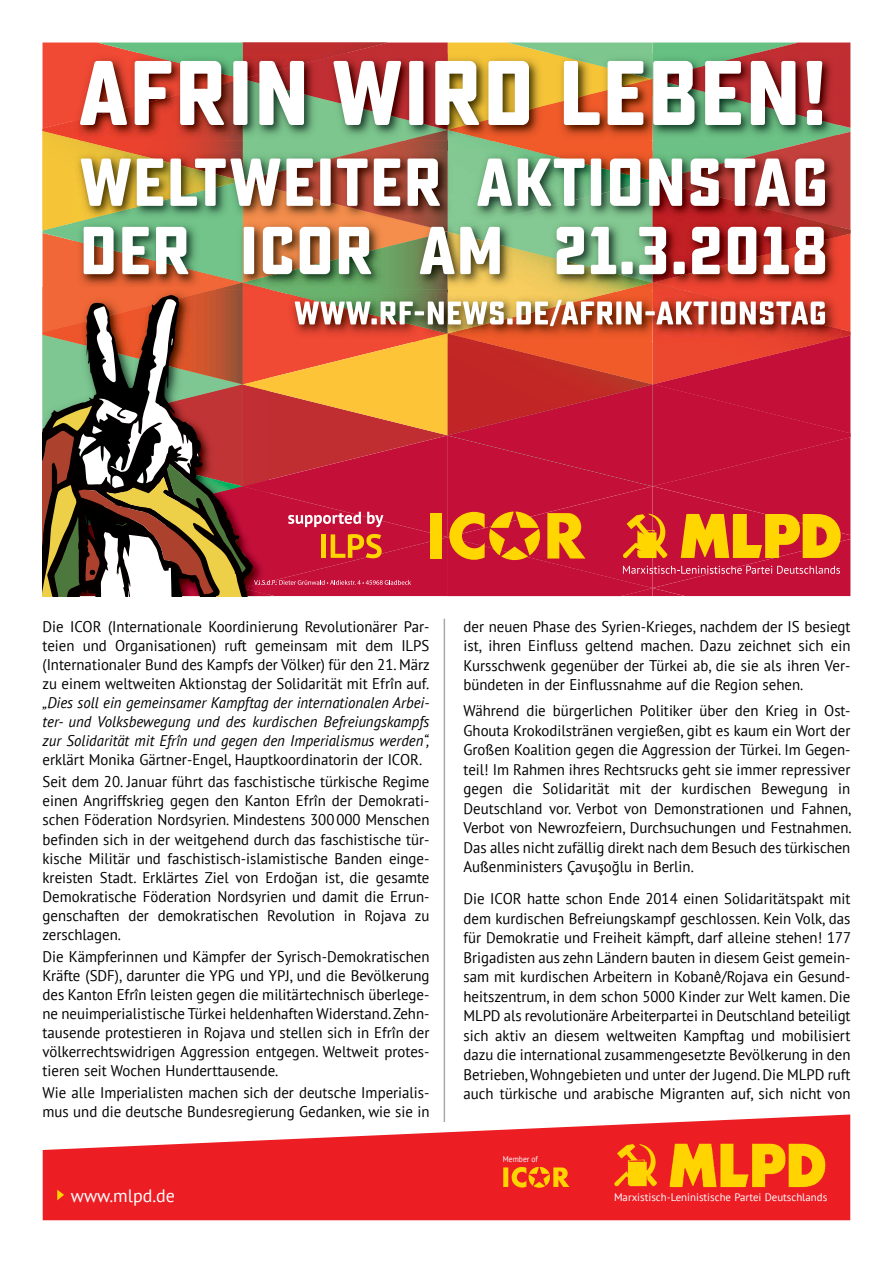
<style>
.page{position:relative;width:893px;height:1263px;background:#fff}
.page>*{position:absolute;margin:0;border:0;box-sizing:border-box;transform-origin:0 0}
.t1{font:18px "PT Sans";color:#fff}
.t2{font:15.45px/19.5px "PT Sans";color:#000;text-align:justify;scale:.96 1}
.t3{font:italic 15.45px/19px "PT Sans";color:#000;text-align:justify;scale:.96 1}
.t4{font:10.95px "PT Sans";color:#fff}
.t5{font:8.4px "PT Sans";color:#fff;scale:.91 1}
</style>
<div class="page">
<svg style="left:43px;top:1114px;width:807px;height:106px;fill:#ed1d24"></svg>
<svg style="left:57px;top:1189px;width:7px;height:11px"></svg>
<img style="left:614px;top:1145px;width:45px;height:50px">
<img style="left:667px;top:1138px;width:162px;height:55px">
<img style="left:502px;top:1167px;width:70px;height:22px">
<hr style="left:444px;top:619px;width:1px;height:503px;background:#a7a9ac">
<img style="left:43px;top:43px;width:807px;height:553px">
<p class="t2" style="left:43px;top:616px;width:405px;line-height:19px;text-align:left">Die ICOR (Internationale Koordinierung Revolutionärer Par&shy;teien und Organisationen) ruft gemeinsam mit dem ILPS (Internationaler Bund des Kampfs der Völker) für den 21. März zu einem weltweiten Aktionstag der Solidarität mit Efrîn auf.</p>
<p class="t3" style="left:43px;top:693px;width:405px">„Dies soll ein gemeinsamer Kampftag der internationalen Arbei&shy;ter- und Volksbewegung und des kurdischen Befreiungskampfs zur Solidarität mit Efrîn und gegen den Imperialismus werden“,</p>
<p class="t2" style="left:43px;top:748px;width:405px;line-height:22.2px">erklärt Monika Gärtner-Engel, Hauptkoordinatorin der ICOR.<br>Seit dem 20. Januar führt das faschistische türkische Regime</p>
<p class="t2" style="left:43px;top:791px;width:405px;line-height:19px">einen Angriffskrieg gegen den Kanton Efrîn der Demokrati&shy;schen Föderation Nordsyrien. Mindestens 300000 Menschen befinden sich in der weitgehend durch das faschistische tür&shy;kische Militär und faschistisch-islamistische Banden einge&shy;kreisten Stadt. Erklärtes Ziel von Erdoğan ist, die gesamte Demokratische Föderation Nordsyrien und damit die Errun&shy;genschaften der demokratischen Revolution in Rojava zu zerschlagen.</p>
<p class="t2" style="left:43px;top:947px;width:405px;line-height:19px">Die Kämpferinnen und Kämpfer der Syrisch-Demokratischen Kräfte (SDF), darunter die YPG und YPJ, und die Bevölkerung des Kanton Efrîn leisten gegen die militärtechnisch überlege&shy;ne neuimperialistische Türkei heldenhaften Widerstand. Zehn&shy;tausende protestieren in Rojava und stellen sich in Efrîn der völkerrechtswidrigen Aggression entgegen. Weltweit protes&shy;tieren seit Wochen Hunderttausende.</p>
<p class="t2" style="left:43px;top:1083px;width:405px;line-height:19px">Wie alle Imperialisten machen sich der deutsche Imperialis&shy;mus und die deutsche Bundesregierung Gedanken, wie sie in</p>
<p class="t2" style="left:463px;top:616px;width:405px">der neuen Phase des Syrien-Krieges, nachdem der IS besiegt ist, ihren Einfluss geltend machen. Dazu zeichnet sich ein Kursschwenk gegenüber der Türkei ab, die sie als ihren Ver&shy;bündeten in der Einflussnahme auf die Region sehen.</p>
<p class="t2" style="left:463px;top:701px;width:406px">Während die bürgerlichen Politiker über den Krieg in Ost-Ghouta Krokodilstränen vergießen, gibt es kaum ein Wort der Großen Koalition gegen die Aggression der Türkei. Im Gegen&shy;teil! Im Rahmen ihres Rechtsrucks geht sie immer repressiver gegen die Solidarität mit der kurdischen Bewegung in Deutschland vor. Verbot von Demonstrationen und Fahnen, Verbot von Newrozfeiern, Durchsuchungen und Festnahmen.<br>Das alles nicht zufällig direkt nach dem Besuch des türkischen Außenministers Çavuşoğlu in Berlin.</p>
<p class="t2" style="left:463px;top:889px;width:405px">Die ICOR hatte schon Ende 2014 einen Solidaritätspakt mit dem kurdischen Befreiungskampf geschlossen. Kein Volk, das für Demokratie und Freiheit kämpft, darf alleine stehen! 177<br>Brigadisten aus zehn Ländern bauten in diesem Geist gemein&shy;sam mit kurdischen Arbeitern in Kobanê/Rojava ein Gesund&shy;heitszentrum, in dem schon 5000 Kinder zur Welt kamen. Die MLPD als revolutionäre Arbeiterpartei in Deutschland beteiligt sich aktiv an diesem weltweiten Kampftag und mobilisiert dazu die international zusammengesetzte Bevölkerung in den Betrieben, Wohngebieten und unter der Jugend. Die MLPD ruft auch türkische und arabische Migranten auf, sich nicht von</p>
<p class="t5" style="left:503px;top:1153px;width:40px">Member of</p>
<p class="t1" style="left:71px;top:1184px;width:106px">www.mlpd.de</p>
<p class="t4" style="left:614px;top:1190px;width:215px">Marxistisch-Leninistische Partei Deutschlands</p>
</div>
